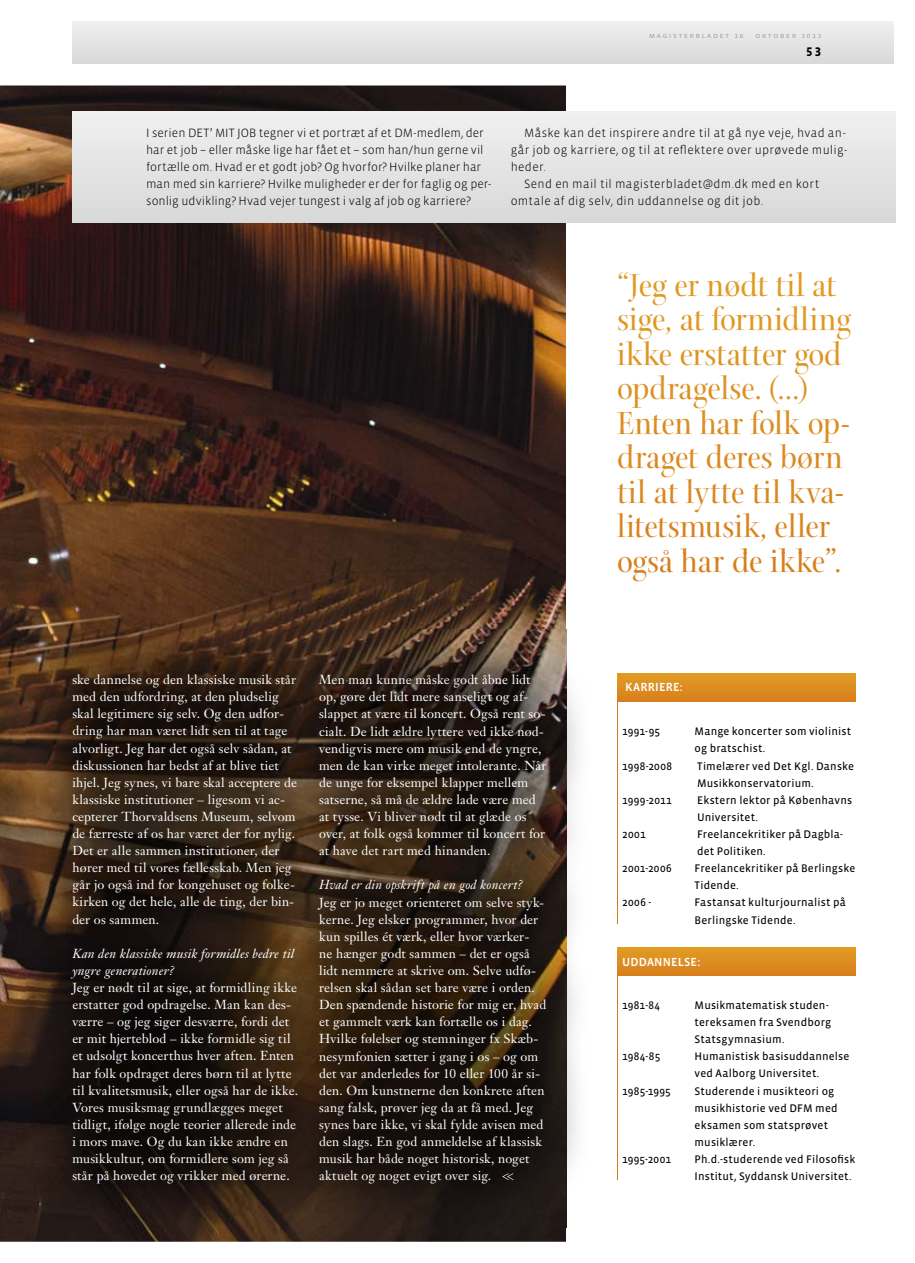
<style>
.page{position:relative;width:915px;height:1263px;background:#fff}
.page>*{position:absolute;margin:0;border:0;box-sizing:border-box;transform-origin:0 0}
.t1{font:34.5px/34.5px "Arepo";letter-spacing:-.005em;color:#df9522}
.t2{font:12.9px/17.1px "Janson Text";letter-spacing:.01em;color:#fff}
.t3{font:italic 12.9px/17.1px "Janson Text";letter-spacing:.015em;color:#fff}
.t4{font:700 12.75px "Vista Sans OT";color:#000}
.t5{font:300 12.3px/17.1px "Vista Sans OT";letter-spacing:.01em;color:#000}
.t6{font:500 12px "Vista Sans OT";letter-spacing:.01em;color:#fff}
.t7{font:11.25px/17.1px "Vista Sans OT";letter-spacing:.015em;color:#000}
.t8{font:11.25px "Vista Sans OT";letter-spacing:.035em;color:#000}
.t9{font:6px "Vista Sans OT";letter-spacing:.25em;color:#979898;scale:1.2 1}
.s1{color:#e19b22}
.s2{color:#e19a22}
.s3{color:#e09822}
.s4{color:#df9722}
.s5{color:#e09922}
.s6{color:#de9122}
.s7{color:#de9223}
.s8{color:#dd9022}
.s9{color:#dd8d21}
.s10{color:#dc8d21}
.s11{color:#dd8e21}
.s12{color:#dc8b21}
.s13{color:#dc8a20}
.s14{color:#dc8b20}
.s15{color:#db871f}
.s16{color:#db881f}
.s17{color:#da871f}
.s18{color:#da841e}
.s19{color:#da831e}
.s20{color:#d9831e}
.s21{color:#d9821d}
.s22{color:#d87f1c}
.s23{color:#d9801c}
.s24{color:#d87e1c}
</style>
<div class="page">
<img style="left:0;top:86px;width:566px;height:1156px">
<img style="left:26px;top:629px;width:552px;height:599px">
<svg style="left:502px;top:1173px;width:11px;height:7px"></svg>
<hr style="left:617px;top:673px;width:1px;height:250px;background:#d87d1b">
<div style="left:617px;top:673px;width:238px;height:28px;background:linear-gradient(to right,#dd8d21,#dd8d21)"></div>
<hr style="left:617px;top:948px;width:1px;height:232px;background:#d87d1b">
<div style="left:617px;top:948px;width:238px;height:27px;background:#dd8e21"></div>
<div style="left:72px;top:112px;width:822px;height:110px;background:#e4e4e4"></div>
<div style="left:72px;top:21px;width:821px;height:43px;background:#e4e4e4"></div>
<p class="t9" style="left:648px;top:33px;width:145px">MAGISTERBLADET 16 · OKTOBER 2012</p>
<p class="t4" style="left:805px;top:47px;width:17px">53</p>
<p class="t5" style="left:146px;top:125px;width:346px">I serien DET’ MIT JOB tegner vi et portræt af et DM-medlem, der har et job – eller måske lige har fået et – som han/hun gerne vil fortælle om. Hvad er et godt job? Og hvorfor? Hvilke planer har man med sin karriere? Hvilke muligheder er der for faglig og per&shy;sonlig udvikling? Hvad vejer tungest i valg af job og karriere?</p>
<p class="t5" style="left:524px;top:125px;width:323px">Måske kan det inspirere andre til at gå nye veje, hvad an-</p>
<p class="t5" style="left:510px;top:142px;width:338px">går job og karriere, og til at reflektere over uprøvede mulig-</p>
<p class="t5" style="left:510px;top:159px;width:37px">heder.</p>
<p class="t5" style="left:524px;top:176px;width:296px">Send en mail til magisterbladet@dm.dk med en kort</p>
<p class="t5" style="left:510px;top:193px;width:254px">omtale af dig selv, din uddannelse og dit job.</p>
<p class="t2" style="left:72px;top:672px;width:226px">ske dannelse og den klassiske musik står med den udfordring, at den pludselig skal legitimere sig selv. Og den udfor&shy;dring har man været lidt sen til at tage alvorligt. Jeg har det også selv sådan, at diskussionen har bedst af at blive tiet ihjel. Jeg synes, vi bare skal acceptere de klassiske institutioner – ligesom vi ac&shy;cepterer Thorvaldsens Museum, selvom de færreste af os har været der for nylig.<br>Det er alle sammen institutioner, der hører med til vores fællesskab. Men jeg går jo også ind for kongehuset og folke&shy;kirken og det hele, alle de ting, der bin&shy;der os sammen.</p>
<p class="t3" style="left:72px;top:946px;width:223px">Kan den klassiske musik formidles bedre til yngre generationer?</p>
<p class="t2" style="left:72px;top:980px;width:227px">Jeg er nødt til at sige, at formidling ikke erstatter god opdragelse. Man kan des&shy;værre – og jeg siger desværre, fordi det er mit hjerteblod – ikke formidle sig til et udsolgt koncerthus hver aften. Enten har folk opdraget deres børn til at lytte til kvalitetsmusik, eller også har de ikke.<br>Vores musiksmag grundlægges meget tidligt, ifølge nogle teorier allerede inde i mors mave. Og du kan ikke ændre en musikkultur, om formidlere som jeg så står på hovedet og vrikker med ørerne.</p>
<p class="t2" style="left:319px;top:672px;width:229px">Men man kunne måske godt åbne lidt op, gøre det lidt mere sanseligt og af&shy;slappet at være til koncert. Også rent so&shy;cialt. De lidt ældre lyttere ved ikke nød&shy;vendigvis mere om musik end de yngre, men de kan virke meget intolerante. Når de unge for eksempel klapper mellem satserne, så må de ældre lade være med at tysse. Vi bliver nødt til at glæde os over, at folk også kommer til koncert for at have det rart med hinanden.</p>
<p class="t3" style="left:319px;top:878px;width:205px">Hvad er din opskrift på en god koncert?</p>
<p class="t2" style="left:319px;top:895px;width:228px">Jeg er jo meget orienteret om selve styk&shy;kerne. Jeg elsker programmer, hvor der kun spilles ét værk, eller hvor værker-<br>ne hænger godt sammen – det er også lidt nemmere at skrive om. Selve udfø&shy;relsen skal sådan set bare være i orden.<br>Den spændende historie for mig er, hvad et gammelt værk kan fortælle os i dag.<br>Hvilke følelser og stemninger fx Skæb&shy;nesymfonien sætter i gang i os – og om det var anderledes for 10 eller 100 år si&shy;den. Om kunstnerne den konkrete aften sang falsk, prøver jeg da at få med. Jeg synes bare ikke, vi skal fylde avisen med den slags. En god anmeldelse af klassisk musik har både noget historisk, noget aktuelt og noget evigt over sig.</p>
<h1 class="t1" style="left:617px;top:272px;width:236px"><span class="s1">“J</span><span class="s2">eg er nø</span><span class="s1">d</span><span class="s2">t t</span><span class="s1">il</span> <span class="s2">at </span><span class="s3">sige</span><span class="s4">,</span> <span class="s3">at</span> <span class="s5">f</span><span class="s3">ormi</span><span class="s5">dl</span><span class="s3">ing </span>ikke erstatter god <span class="s6">op</span><span class="s7">d</span><span class="s6">rage</span><span class="s7">l</span><span class="s6">se</span><span class="s8">.</span> <span class="s7">(</span><span class="s8">…</span><span class="s7">)<br></span><span class="s9">E</span><span class="s10">nten</span> <span class="s11">h</span><span class="s10">ar</span> <span class="s11">f</span><span class="s10">o</span><span class="s11">lk</span> <span class="s10">op&shy;</span><span class="s12">d</span><span class="s13">rage</span><span class="s14">t</span> <span class="s12">d</span><span class="s13">eres</span> <span class="s12">b</span><span class="s13">ørn </span><span class="s15">ti</span><span class="s16">l</span> <span class="s17">a</span><span class="s15">t</span> <span class="s16">l</span><span class="s17">y</span><span class="s15">tt</span><span class="s17">e</span> <span class="s15">ti</span><span class="s16">l k</span><span class="s17">va&shy;</span><span class="s18">li</span><span class="s19">t</span><span class="s20">e</span><span class="s19">t</span><span class="s20">smus</span><span class="s18">ik</span><span class="s21">,</span> <span class="s20">e</span><span class="s18">ll</span><span class="s20">er </span><span class="s22">ogs</span><span class="s23">å h</span><span class="s22">ar</span> <span class="s23">d</span><span class="s22">e</span> <span class="s23">ikk</span><span class="s22">e</span><span class="s23">”</span><span class="s24">.</span></h1>
<p class="t6" style="left:624px;top:680px;width:59px">KARRIERE:</p>
<p class="t7" style="left:622px;top:723px;width:39px">1991-95</p>
<p class="t7" style="left:694px;top:723px;width:158px">Mange koncerter som violinist og bratschist.</p>
<p class="t8" style="left:622px;top:760px;width:51px">1998-2008</p>
<p class="t7" style="left:697px;top:758px;width:158px">Timelærer ved Det Kgl. Danske<br>Musikkonservatorium.</p>
<p class="t7" style="left:622px;top:792px;width:51px">1999-2011</p>
<p class="t7" style="left:697px;top:792px;width:156px">Ekstern lektor på Københavns<br>Universitet.</p>
<p class="t7" style="left:622px;top:826px;width:25px">2001</p>
<p class="t7" style="left:697px;top:826px;width:147px">Freelancekritiker på Dagbla&shy;det Politiken.</p>
<p class="t7" style="left:622px;top:860px;width:51px">2001-2006</p>
<p class="t7" style="left:694px;top:860px;width:162px">Freelancekritiker på Berlingske<br>Tidende.</p>
<p class="t7" style="left:622px;top:894px;width:31px">2006 -</p>
<p class="t7" style="left:694px;top:894px;width:153px">Fastansat kulturjournalist på<br>Berlingske Tidende.</p>
<p class="t6" style="left:622px;top:956px;width:79px">UDDANNELSE:</p>
<p class="t7" style="left:622px;top:997px;width:39px">1981-84</p>
<p class="t7" style="left:694px;top:997px;width:138px">Musikmatematisk studen&shy;tereksamen fra Svendborg<br>Statsgymnasium.</p>
<p class="t7" style="left:622px;top:1048px;width:40px">1984-85</p>
<p class="t7" style="left:694px;top:1048px;width:156px">Humanistisk basisuddannelse ved Aalborg Universitet.</p>
<p class="t7" style="left:622px;top:1082px;width:50px">1985-1995</p>
<p class="t7" style="left:694px;top:1082px;width:144px">Studerende i musikteori og musikhistorie ved DFM med eksamen som statsprøvet musiklærer.</p>
<p class="t7" style="left:622px;top:1151px;width:50px">1995-2001</p>
<p class="t7" style="left:694px;top:1151px;width:162px">Ph.d.-studerende ved Filosofisk<br>Institut, Syddansk Universitet.</p>
</div>
